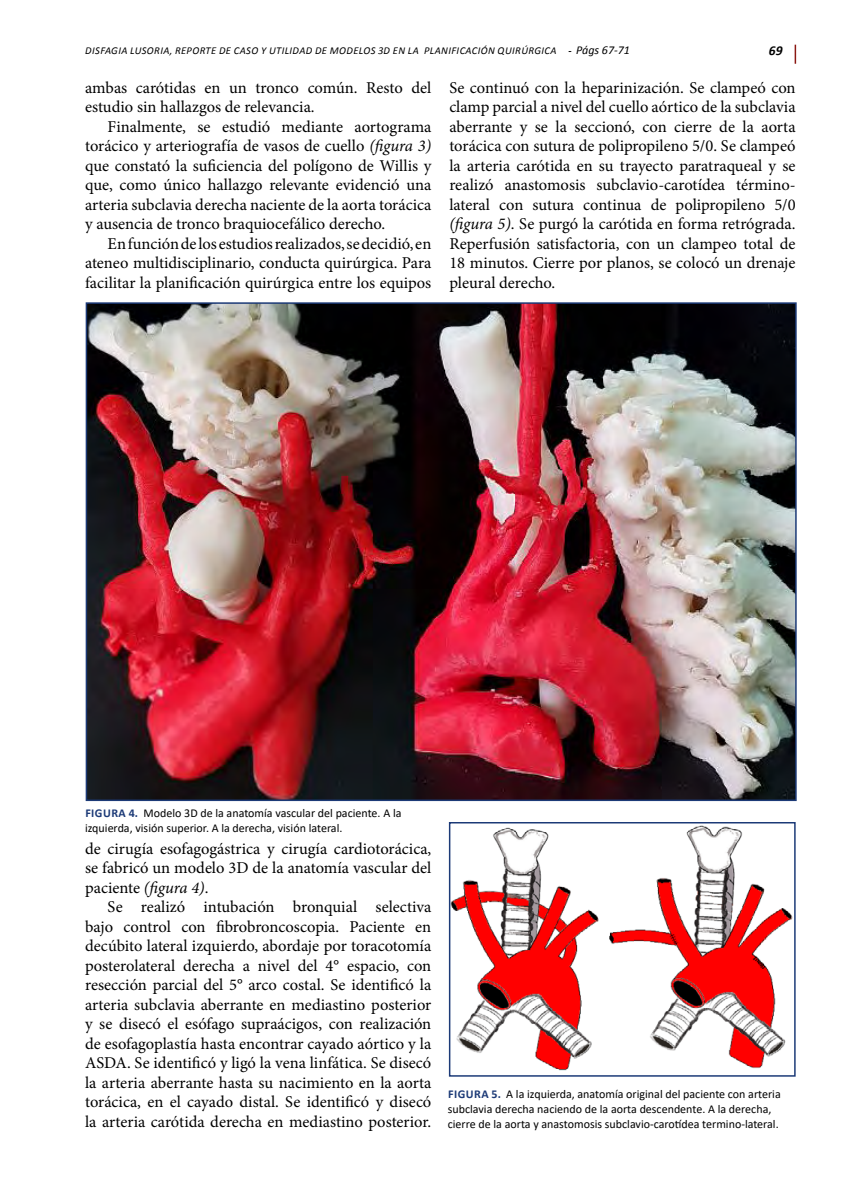
<style>
.page{position:relative;width:851px;height:1191px;background:#fff}
.page>*{position:absolute;margin:0;border:0;box-sizing:border-box;transform-origin:0 0}
.t1{font:16.5px/19.5px "Minion Pro";color:#000;text-align:justify}
.t2{font:italic 700 13.5px "Calibri";color:#000}
.t3{font:12px/15px "Calibri";color:#000}
.t4{font:italic 12px "Calibri";color:#000}
.t5{font:italic 10.5px "Calibri";letter-spacing:.04em;color:#000}
.s1{font-weight:700;font-style:normal;font-size:10.5px}
.s2{font-style:italic}
.s3{font-weight:700;color:#1c3a77}
</style>
<div class="page">
<svg style="left:794px;top:45px;width:2px;height:19px"></svg>
<img style="left:89px;top:305px;width:704px;height:493px">
<div style="left:86px;top:302px;width:710px;height:499px;border:2px solid #1c3a77"></div>
<img style="left:452px;top:825px;width:340px;height:246px">
<div style="left:449px;top:822px;width:346px;height:254px;border:2px solid #1c3a77"></div>
<p class="t5" style="left:85px;top:43px;width:13px">DISFAGIA</p>
<p class="t5" style="left:130px;top:43px;width:18px">LUSORIA</p>
<p class="t5" style="left:170px;top:43px;width:13px">, REPORTE</p>
<p class="t5" style="left:219px;top:43px;width:22px">DE CASO</p>
<p class="t5" style="left:261px;top:43px;width:22px">Y UTILIDAD</p>
<p class="t5" style="left:315px;top:43px;width:23px">DE MODELOS</p>
<p class="t5" style="left:378px;top:43px;width:53px">3D EN LA PLANIFICACIÓN</p>
<p class="t5" style="left:497px;top:43px;width:38px">QUIRÚRGICA</p>
<p class="t4" style="left:568px;top:41px;width:63px"><span class="s1">-</span> PÁGS 67-71</p>
<p class="t2" style="left:768px;top:42px;width:15px">69</p>
<p class="t1" style="left:85px;top:78px;width:348px">ambas carótidas en un tronco común. Resto del estudio sin hallazgos de relevancia.</p>
<p class="t1" style="left:85px;top:117px;width:348px;text-indent:23px">Finalmente, se estudió mediante aortograma torácico y arteriografía de vasos de cuello <span class="s2">(figura 3) </span>que constató la suficiencia del polígono de Willis y que, como único hallazgo relevante evidenció una arteria subclavia derecha naciente de la aorta torácica y ausencia de tronco braquiocefálico derecho.</p>
<p class="t1" style="left:85px;top:234px;width:348px;text-indent:23px">En función de los estudios realizados, se decidió, en ateneo multidisciplinario, conducta quirúrgica. Para facilitar la planificación quirúrgica entre los equipos</p>
<p class="t1" style="left:449px;top:78px;width:348px">Se continuó con la heparinización. Se clampeó con clamp parcial a nivel del cuello aórtico de la subclavia aberrante y se la seccionó, con cierre de la aorta torácica con sutura de polipropileno 5/0. Se clampeó la arteria carótida en su trayecto paratraqueal y se realizó anastomosis subclavio-carotídea término&shy;lateral con sutura continua de polipropileno 5/0 <span class="s2">(figura 5)</span>. Se purgó la carótida en forma retrógrada.<br>Reperfusión satisfactoria, con un clampeo total de 18 minutos. Cierre por planos, se colocó un drenaje pleural derecho.</p>
<p class="t3" style="left:85px;top:805px;width:318px"><span class="s3">FIGURA 4.</span> Modelo 3D de la anatomía vascular del paciente. A la izquierda, visión superior. A la derecha, visión lateral.</p>
<p class="t1" style="left:85px;top:838px;width:348px">de cirugía esofagogástrica y cirugía cardiotorácica, se fabricó un modelo 3D de la anatomía vascular del paciente <span class="s2">(figura 4)</span>.</p>
<p class="t1" style="left:85px;top:897px;width:348px;text-indent:23px">Se realizó intubación bronquial selectiva bajo control con fibrobroncoscopia. Paciente en decúbito lateral izquierdo, abordaje por toracotomía posterolateral derecha a nivel del 4° espacio, con resección parcial del 5° arco costal. Se identificó la arteria subclavia aberrante en mediastino posterior y se disecó el esófago supraácigos, con realización de esofagoplastía hasta encontrar cayado aórtico y la ASDA. Se identificó y ligó la vena linfática. Se disecó la arteria aberrante hasta su nacimiento en la aorta torácica, en el cayado distal. Se identificó y disecó la arteria carótida derecha en mediastino posterior.</p>
<p class="t3" style="left:447px;top:1086px;width:334px"><span class="s3">FI GURA 5.</span> A la izquierda, anatomía original del paciente con arteria subclavia derecha naciendo de la aorta descendente. A la derecha, cierre de la aorta y anastomosis subclavio-carotídea termino-lateral.</p>
</div>
